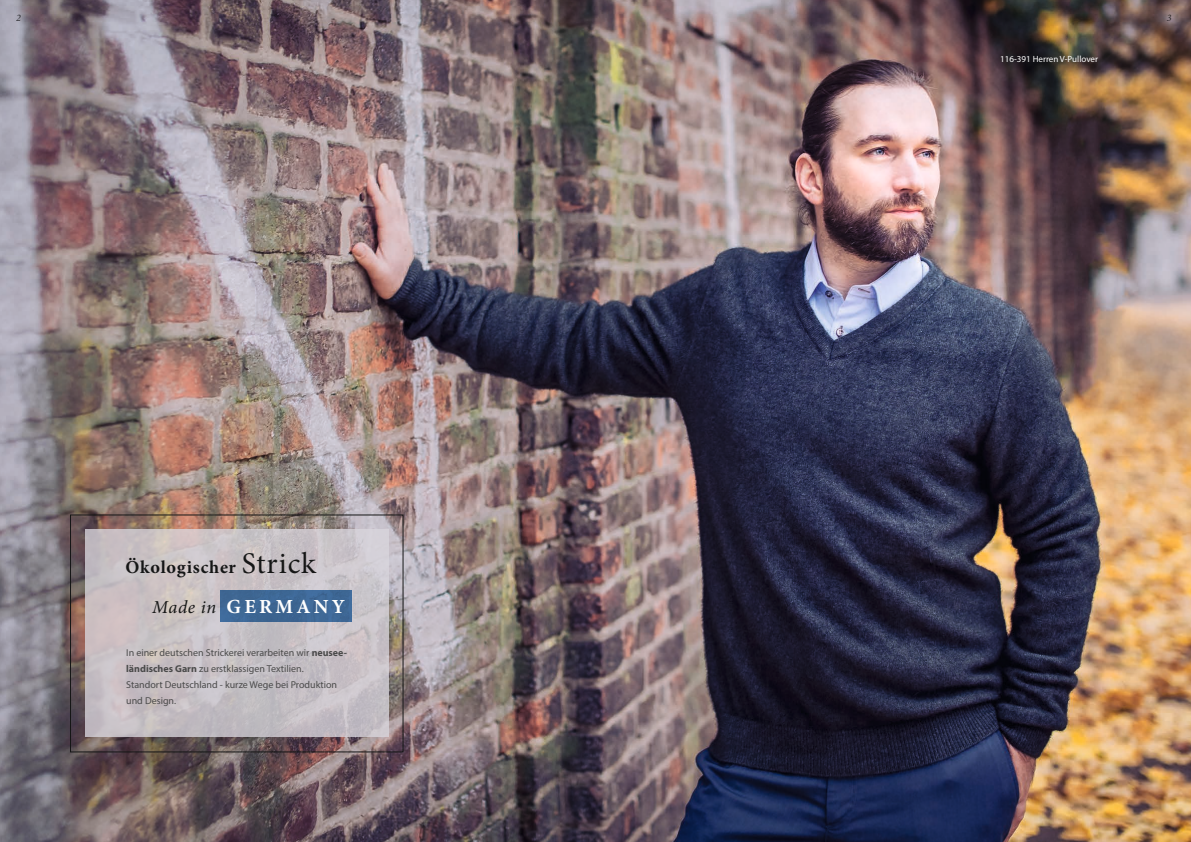
<style>
.page{position:relative;width:1191px;height:842px;background:#fff}
.page>*{position:absolute;margin:0;border:0;box-sizing:border-box;transform-origin:0 0}
.t1{font:700 20px "Minion Pro";letter-spacing:.16em;color:#fff}
.t2{font:700 18.3px "Minion Pro";letter-spacing:.04em;color:#151616}
.t3{font:10px/16px "Myriad Pro";color:#4a4a4a}
.t4{font:italic 10px "Minion Pro";color:#4a4a4a}
.t5{font:9px "Myriad Pro";color:#fff}
.s1{font-weight:400;font-size:30px}
.s2{font-weight:400;font-style:italic;font-size:18.3px;color:#151616}
.s3{font-weight:700}
</style>
<div class="page">
<img style="left:0;top:0;width:1191px;height:842px">
<svg style="left:85px;top:530px;width:303px;height:207px;background:#c7c0c4"></svg>
<div style="left:220px;top:590px;width:131px;height:31px;background:#3e6794"></div>
<div style="left:70px;top:515px;width:333px;height:237px;border:1px solid #151616"></div>
<p class="t4" style="left:16px;top:11px;width:6px">2</p>
<p class="t4" style="left:1166px;top:11px;width:6px">3</p>
<h2 class="t2" style="left:126px;top:554px;width:192px">Ökologischer <span class="s1">Strick</span></h2>
<h1 class="t1" style="left:152px;top:593px;width:194px"><span class="s2">Made in</span> GERMANY</h1>
<p class="t3" style="left:126px;top:644px;width:222px">In einer deutschen Strickerei verarbeiten wir <span class="s3">neusee&shy;ländisches Garn</span> zu erstklassigen Textilien.<br>Standort Deutschland - kurze Wege bei Produktion und Design.</p>
<p class="t5" style="left:1000px;top:53px;width:99px">116-391 Herren V-Pullover</p>
</div>
